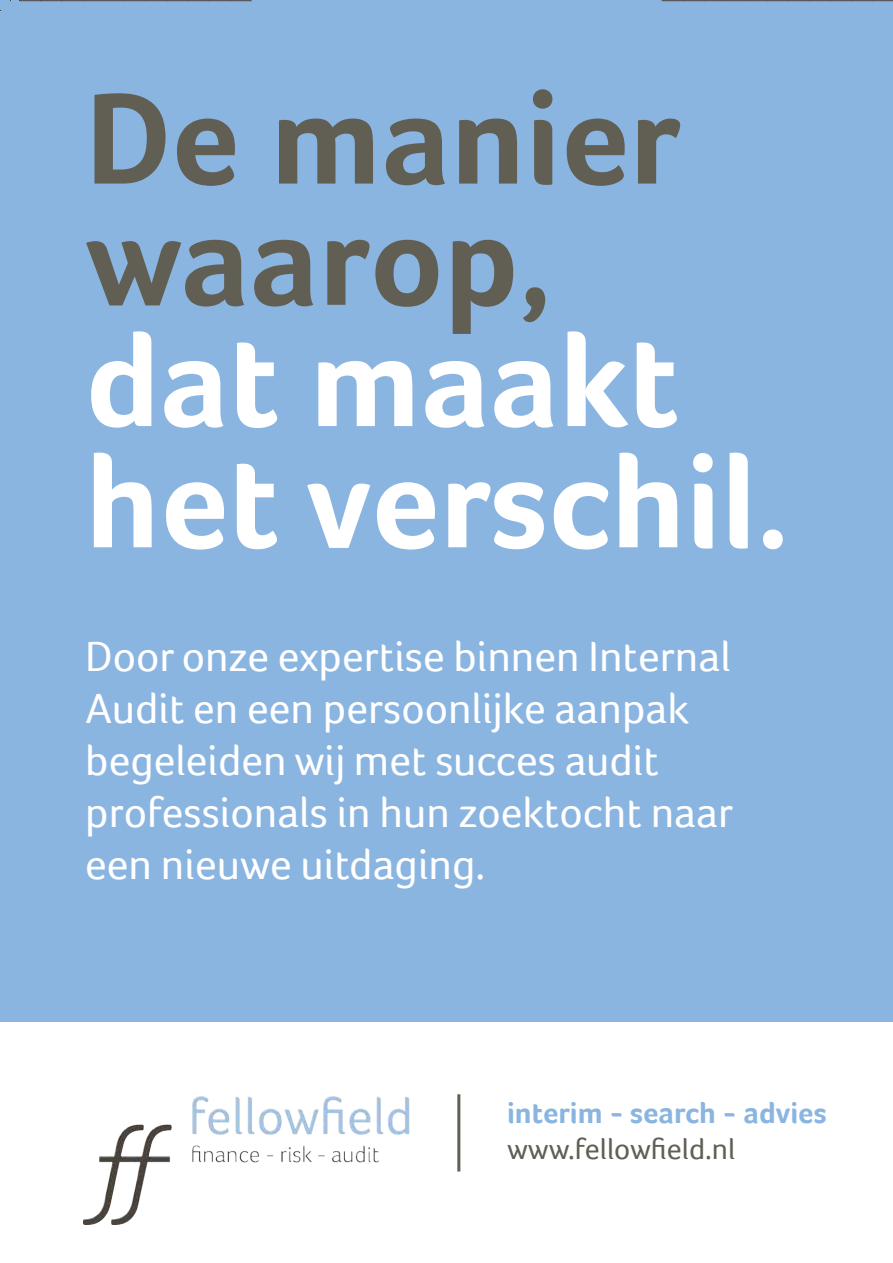
<style>
.page{position:relative;width:893px;height:1263px;background:#fff}
.page>*{position:absolute;margin:0;border:0;box-sizing:border-box;transform-origin:0 0}
.t1{font:700 133.5px/121.2px "Foco";color:#fff}
.t2{font:700 133.5px/121.2px "Foco";color:#615f54}
.t3{font:43.5px/52.2px "Foco";color:#fff}
.t4{font:700 30px "Foco";color:#8ab5e1}
.t5{font:30px "Foco";color:#615f54}
</style>
<div class="page">
<div style="left:0;top:0;width:893px;height:1022px;background:#8ab5e1"></div>
<hr style="left:457px;top:1094px;width:3px;height:77px;background:#615f54">
<img style="left:83px;top:1096px;width:327px;height:128px">
<svg style="left:19px;top:0;width:233px;height:1px"></svg>
<svg style="left:662px;top:0;width:231px;height:1px"></svg>
<h1 class="t2" style="left:85px;top:76px;width:596px">De manier waarop,</h1>
<h1 class="t1" style="left:85px;top:319px;width:706px">dat maakt het verschil.</h1>
<p class="t3" style="left:85px;top:629px;width:649px">Door onze expertise binnen Internal<br>Audit en een persoonlijke aanpak begeleiden wij met succes audit professionals in hun zoektocht naar een nieuwe uitdaging.</p>
<p class="t4" style="left:507px;top:1095px;width:321px">interim - search - advies</p>
<p class="t5" style="left:507px;top:1132px;width:230px">www.fellowfield.nl</p>
</div>
